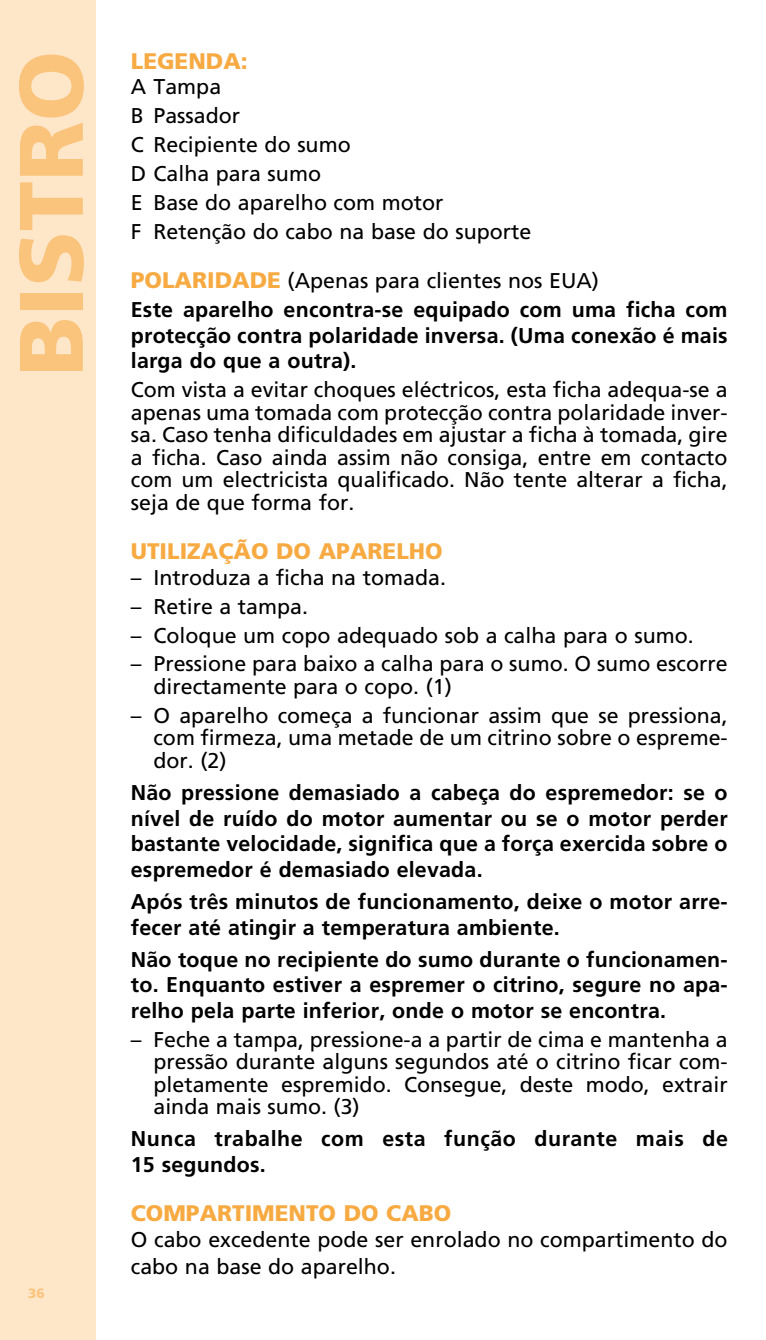
<style>
.page{position:relative;width:766px;height:1340px;background:#fff}
.page>*{position:absolute;margin:0;border:0;box-sizing:border-box;transform-origin:0 0}
.t1{font:900 90px "Frutiger";color:#fac47d}
.t2{font:900 22.5px "Frutiger";color:#f7aa42}
.t3{font:21.38px/22.5px "Frutiger";color:#000}
.t4{font:700 21.38px/25.7px "Frutiger";letter-spacing:.01em;color:#000}
.t5{font:900 13.5px "Frutiger";color:#fac47d}
.s1{font-weight:900;font-size:22.5px;color:#f7aa42}
.s2{font-weight:400}
</style>
<div class="page">
<div style="left:0;top:0;width:96px;height:1339px;background:#fee7c9"></div>
<h1 class="t1" style="left:12px;top:376px;width:327px;rotate:-90deg">BISTRO</h1>
<p class="t2" style="left:131px;top:51px;width:118px">LEGENDA:</p>
<p class="t3" style="left:131px;top:74px;width:402px;line-height:28.8px">A Tampa<br>B Passador<br>C Recipiente do sumo<br>D Calha para sumo<br>E Base do aparelho com motor<br>F Retenção do cabo na base do suporte</p>
<p class="t4" style="left:131px;top:267px;width:598px;line-height:28.8px"><span class="s1">POLARIDADE</span> <span class="s2">(Apenas para clientes nos EUA)<br></span>Este aparelho encontra-se equipado com uma ficha com</p>
<p class="t4" style="left:131px;top:324px;width:598px">protecção contra polaridade inversa. (Uma conexão é mais larga do que a outra).</p>
<p class="t3" style="left:131px;top:380px;width:598px;text-align:justify">Com vista a evitar choques eléctricos, esta ficha adequa-se a apenas uma tomada com protecção contra polaridade inver&shy;sa. Caso tenha dificuldades em ajustar a ficha à tomada, gire a ficha. Caso ainda assim não consiga, entre em contacto com um electricista qualificado. Não tente alterar a ficha, seja de que forma for.</p>
<p class="t2" style="left:131px;top:541px;width:313px">UTILIZAÇÃO DO APARELHO</p>
<p class="t3" style="left:131px;top:567px;width:316px">– Introduza a ficha na tomada.</p>
<p class="t3" style="left:131px;top:596px;width:179px">– Retire a tampa.</p>
<p class="t3" style="left:131px;top:625px;width:564px">– Coloque um copo adequado sob a calha para o sumo.</p>
<p class="t3" style="left:153px;top:654px;width:575px;text-indent:-23px">– Pressione para baixo a calha para o sumo. O sumo escorre directamente para o copo. (1)</p>
<p class="t3" style="left:153px;top:705px;width:575px;text-align:justify;text-indent:-23px">– O aparelho começa a funcionar assim que se pressiona, com firmeza, uma metade de um citrino sobre o espreme&shy;dor. (2)</p>
<p class="t4" style="left:131px;top:781px;width:598px;text-align:justify">Não pressione demasiado a cabeça do espremedor: se o nível de ruído do motor aumentar ou se o motor perder bastante velocidade, significa que a força exercida sobre o espremedor é demasiado elevada.</p>
<p class="t4" style="left:131px;top:890px;width:598px">Após três minutos de funcionamento, deixe o motor arre&shy;fecer até atingir a temperatura ambiente.</p>
<p class="t4" style="left:131px;top:947px;width:598px;text-align:justify">Não toque no recipiente do sumo durante o funcionamen&shy;to. Enquanto estiver a espremer o citrino, segure no apa&shy;relho pela parte inferior, onde o motor se encontra.</p>
<p class="t3" style="left:153px;top:1029px;width:575px;text-align:justify;text-indent:-23px">– Feche a tampa, pressione-a a partir de cima e mantenha a pressão durante alguns segundos até o citrino ficar com&shy;pletamente espremido. Consegue, deste modo, extrair ainda mais sumo. (3)</p>
<p class="t4" style="left:131px;top:1127px;width:598px">Nunca trabalhe com esta função durante mais de<br>15 segundos.</p>
<p class="t2" style="left:131px;top:1203px;width:322px">COMPARTIMENTO DO CABO</p>
<p class="t3" style="left:131px;top:1227px;width:598px;line-height:27px">O cabo excedente pode ser enrolado no compartimento do cabo na base do aparelho.</p>
<p class="t5" style="left:28px;top:1287px;width:18px">36</p>
</div>
